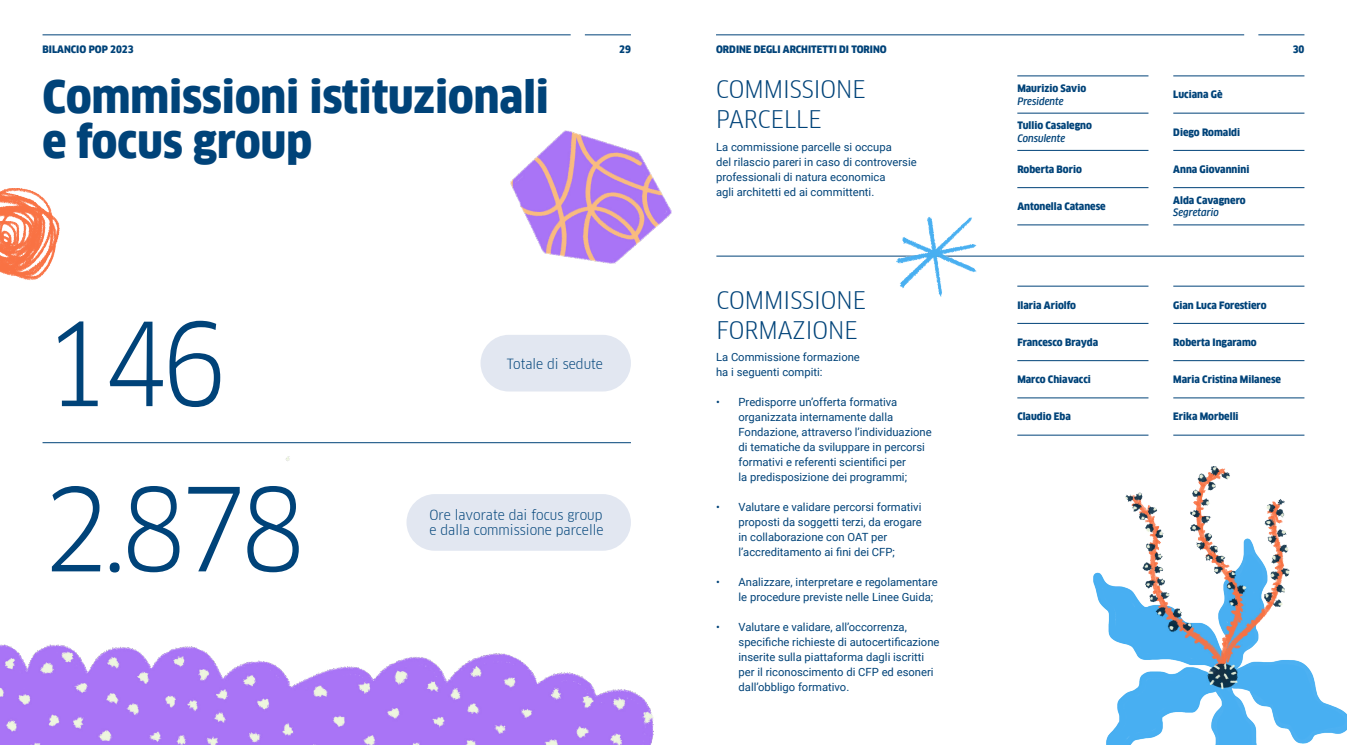
<style>
.page{position:relative;width:1347px;height:745px;background:#fff}
.page>*{position:absolute;margin:0;border:0;box-sizing:border-box;transform-origin:0 0}
.t1{font:112.5px/165px "Clan Offc Narr";letter-spacing:-.06em;color:#004379}
.t2{font:900 43.75px/45px "Clan Offc Narr";color:#004379}
.t3{font:23.75px/30px "Clan Offc Narr";color:#004379}
.t4{font:13.75px/15px "Clan Offc Narr";color:#004379}
.t5{font:11.25px/15px "Roboto";color:#004379}
.t6{font:900 10px "Clan Offc Narr";color:#004379}
.t7{font:italic 500 10px "Clan Offc Narr";color:#004379}
</style>
<div class="page">
<hr style="left:43px;top:35px;width:527px;height:1px;background:#004379">
<hr style="left:716px;top:35px;width:528px;height:1px;background:#004379">
<hr style="left:585px;top:35px;width:46px;height:1px;background:#004379">
<hr style="left:1258px;top:35px;width:46px;height:1px;background:#004379">
<div style="left:480px;top:334px;width:151px;height:57px;background:#e2e7f1;border-radius:28px"></div>
<hr style="left:1017px;top:113px;width:131px;height:1px;background:#004379">
<hr style="left:1017px;top:150px;width:131px;height:1px;background:#004379">
<hr style="left:1017px;top:187px;width:131px;height:1px;background:#004379">
<hr style="left:1017px;top:224px;width:131px;height:1px;background:#004379">
<hr style="left:1017px;top:76px;width:131px;height:1px;background:#004379">
<hr style="left:1173px;top:76px;width:131px;height:1px;background:#004379">
<hr style="left:1173px;top:113px;width:131px;height:1px;background:#004379">
<hr style="left:1173px;top:150px;width:131px;height:1px;background:#004379">
<hr style="left:1173px;top:187px;width:131px;height:1px;background:#004379">
<hr style="left:1173px;top:224px;width:131px;height:1px;background:#004379">
<hr style="left:1173px;top:286px;width:131px;height:1px;background:#004379">
<hr style="left:1173px;top:323px;width:131px;height:1px;background:#004379">
<hr style="left:1173px;top:360px;width:131px;height:1px;background:#004379">
<hr style="left:1173px;top:397px;width:131px;height:1px;background:#004379">
<hr style="left:1173px;top:434px;width:131px;height:1px;background:#004379">
<hr style="left:1017px;top:286px;width:131px;height:1px;background:#004379">
<hr style="left:1017px;top:323px;width:131px;height:1px;background:#004379">
<hr style="left:1017px;top:360px;width:131px;height:1px;background:#004379">
<hr style="left:1017px;top:397px;width:131px;height:1px;background:#004379">
<hr style="left:1017px;top:434px;width:131px;height:1px;background:#004379">
<hr style="left:43px;top:442px;width:588px;height:1px;background:#004379">
<hr style="left:716px;top:256px;width:588px;height:1px;background:#004379">
<img style="left:896px;top:217px;width:80px;height:79px">
<img style="left:510px;top:130px;width:161px;height:133px">
<img style="left:0;top:188px;width:59px;height:92px">
<img style="left:1093px;top:466px;width:253px;height:278px">
<img style="left:0;top:456px;width:653px;height:288px">
<p class="t6" style="left:43px;top:44px;width:93px">BILANCIO POP 2023</p>
<p class="t6" style="left:619px;top:44px;width:13px">29</p>
<p class="t6" style="left:716px;top:44px;width:172px">ORDINE DEGLI ARCHITETTI DI TORINO</p>
<p class="t6" style="left:1292px;top:44px;width:13px">30</p>
<h2 class="t2" style="left:43px;top:75px;width:508px">Commissioni istituzionali e focus group</h2>
<h3 class="t3" style="left:716px;top:75px;width:151px">COMMISSIONE<br>PARCELLE</h3>
<p class="t6" style="left:1017px;top:83px;width:70px">Maurizio Savio</p>
<p class="t7" style="left:1017px;top:95px;width:48px">Presidente</p>
<p class="t6" style="left:1017px;top:120px;width:76px">Tullio Casalegno</p>
<p class="t7" style="left:1017px;top:133px;width:49px">Consulente</p>
<p class="t6" style="left:1017px;top:164px;width:66px">Roberta Borio</p>
<p class="t6" style="left:1017px;top:201px;width:90px">Antonella Catanese</p>
<p class="t6" style="left:1173px;top:89px;width:51px">Luciana Gè</p>
<p class="t6" style="left:1173px;top:126px;width:68px">Diego Romaldi</p>
<p class="t6" style="left:1173px;top:164px;width:78px">Anna Giovannini</p>
<p class="t6" style="left:1173px;top:194px;width:74px">Alda Cavagnero</p>
<p class="t7" style="left:1173px;top:207px;width:47px">Segretario</p>
<p class="t5" style="left:716px;top:139px;width:202px">La commissione parcelle si occupa<br>del rilascio pareri in caso di controversie professionali di natura economica<br>agli architetti ed ai committenti.</p>
<h1 class="t1" style="left:43px;top:282px;width:265px">146<br>2.878</h1>
<p class="t4" style="left:507px;top:356px;width:97px">Totale di sedute</p>
<p class="t4" style="left:429px;top:507px;width:176px">Ore lavorate dai focus group e dalla commissione parcelle</p>
<h3 class="t3" style="left:716px;top:285px;width:151px">COMMISSIONE<br>FORMAZIONE</h3>
<p class="t5" style="left:716px;top:349px;width:145px">La Commissione formazione ha i seguenti compiti:</p>
<p class="t5" style="left:738px;top:394px;width:195px;text-indent:-22px">• Predisporre un’offerta formativa organizzata internamente dalla Fondazione, attraverso l’individuazione di tematiche da sviluppare in percorsi formativi e referenti scientifici per<br>la predisposizione dei programmi;</p>
<p class="t5" style="left:738px;top:499px;width:185px;text-indent:-22px">• Valutare e validare percorsi formativi proposti da soggetti terzi, da erogare in collaborazione con OAT per l’accreditamento ai fini dei CFP;</p>
<p class="t5" style="left:738px;top:574px;width:201px;text-indent:-22px">• Analizzare, interpretare e regolamentare le procedure previste nelle Linee Guida;</p>
<p class="t5" style="left:738px;top:619px;width:202px;text-indent:-22px">• Valutare e validare, all’occorrenza, specifiche richieste di autocertificazione inserite sulla piattaforma dagli iscritti per il riconoscimento di CFP ed esoneri dall’obbligo formativo.</p>
<p class="t6" style="left:1017px;top:299px;width:60px">Ilaria Ariolfo</p>
<p class="t6" style="left:1017px;top:336px;width:82px">Francesco Brayda</p>
<p class="t6" style="left:1017px;top:374px;width:75px">Marco Chiavacci</p>
<p class="t6" style="left:1017px;top:411px;width:55px">Claudio Eba</p>
<p class="t6" style="left:1173px;top:299px;width:95px">Gian Luca Forestiero</p>
<p class="t6" style="left:1173px;top:336px;width:85px">Roberta Ingaramo</p>
<p class="t6" style="left:1173px;top:374px;width:109px">Maria Cristina Milanese</p>
<p class="t6" style="left:1173px;top:411px;width:67px">Erika Morbelli</p>
</div>
